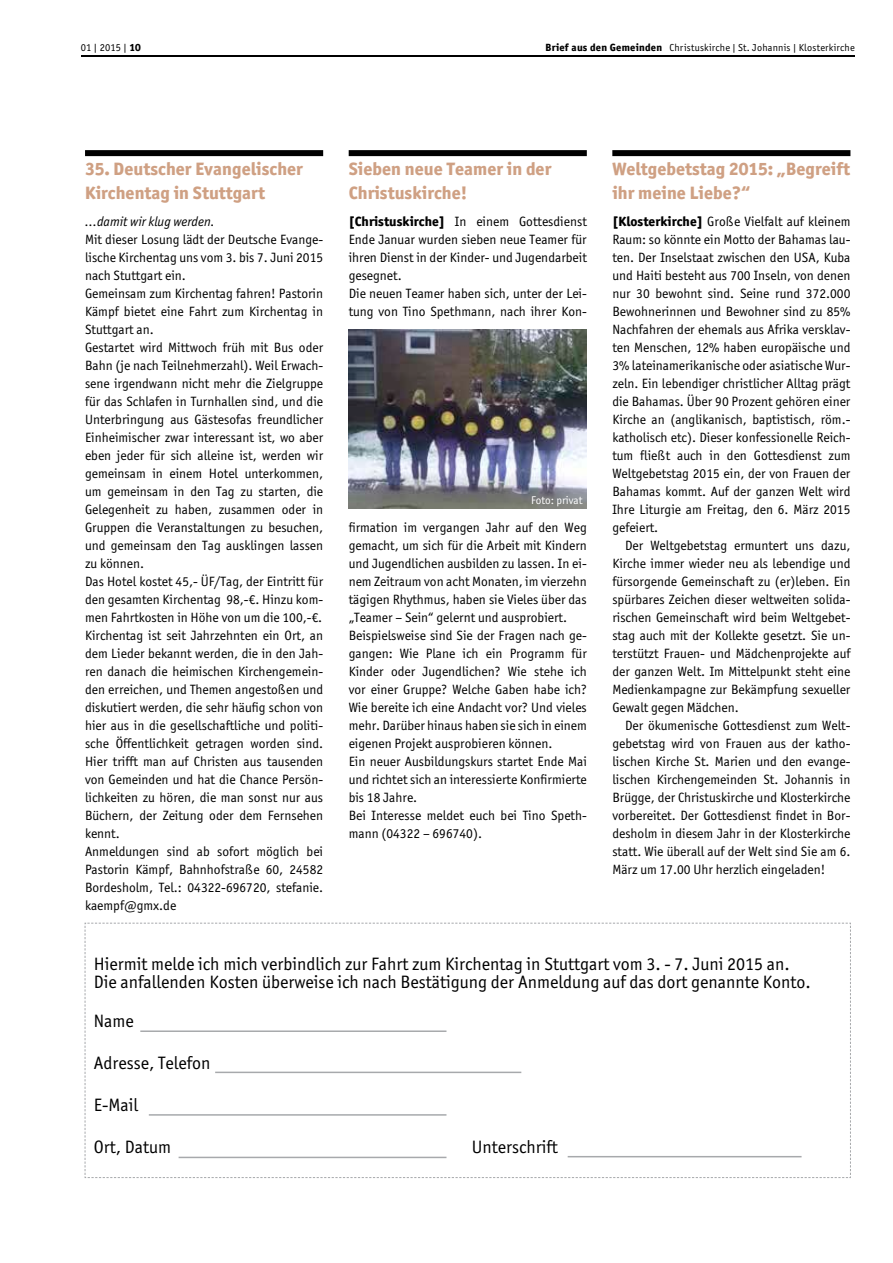
<style>
.page{position:relative;width:893px;height:1263px;background:#fff}
.page>*{position:absolute;margin:0;border:0;box-sizing:border-box;transform-origin:0 0}
.t1{font:18px/18px "Officina San ITC";color:#000}
.t2{font:800 18px/24px "Officina San ITC";color:#cfa083}
.t3{font:13.5px/18px "Officina San ITC";color:#000;text-align:justify}
.t4{font:italic 13.5px "Officina San ITC";color:#000}
.t5{font:11.25px "Officina San ITC";color:#fff}
.t6{font:10.5px "Officina San ITC";letter-spacing:.005em;color:#000}
.t7{font:10.2px "Officina San ITC";letter-spacing:.02em;color:#000}
.s1{font-weight:800}
.s2{font-weight:800;font-size:10.5px}
</style>
<div class="page">
<div style="left:612px;top:150px;width:238px;height:6px;background:#000"></div>
<div style="left:349px;top:150px;width:238px;height:6px;background:#000"></div>
<div style="left:85px;top:150px;width:238px;height:6px;background:#000"></div>
<svg style="left:84px;top:922px;width:767px;height:256px"></svg>
<hr style="left:140px;top:1030px;width:306px;height:2px;background:#a7a9ac">
<hr style="left:215px;top:1071px;width:306px;height:2px;background:#a7a9ac">
<hr style="left:149px;top:1114px;width:297px;height:2px;background:#a7a9ac">
<hr style="left:179px;top:1157px;width:267px;height:1px;background:#a7a9ac">
<hr style="left:568px;top:1156px;width:233px;height:1px;background:#a7a9ac">
<img style="left:349px;top:330px;width:238px;height:178px">
<hr style="left:81px;top:55px;width:774px;height:2px;background:#000">
<p class="t6" style="left:81px;top:41px;width:61px">01 | 2015 | <span class="s1">10</span></p>
<p class="t7" style="left:545px;top:41px;width:311px"><span class="s2">Brief aus den Gemeinden</span> Christuskirche | St. Johannis | Klosterkirche</p>
<h1 class="t2" style="left:85px;top:157px;width:219px">35. Deutscher Evangelischer<br>Kirchentag in Stuttgart</h1>
<p class="t4" style="left:85px;top:214px;width:131px">…damit wir klug werden.</p>
<p class="t3" style="left:85px;top:231px;width:240px;text-align:left">Mit dieser Losung lädt der Deutsche Evange&shy;lische Kirchentag uns vom 3. bis 7. Juni 2015 nach Stuttgart ein.<br>Gemeinsam zum Kirchentag fahren! Pastorin Kämpf bietet eine Fahrt zum Kirchentag in Stuttgart an.<br>Gestartet wird Mittwoch früh mit Bus oder Bahn (je nach Teilnehmerzahl). Weil Erwach&shy;sene irgendwann nicht mehr die Zielgruppe für das Schlafen in Turnhallen sind, und die Unterbringung aus Gästesofas freundlicher Einheimischer zwar interessant ist, wo aber eben jeder für sich alleine ist, werden wir gemeinsam in einem Hotel unterkommen, um gemeinsam in den Tag zu starten, die Gelegenheit zu haben, zusammen oder in Gruppen die Veranstaltungen zu besuchen, und gemeinsam den Tag ausklingen lassen zu können.<br>Das Hotel kostet 45,- ÜF/Tag, der Eintritt für den gesamten Kirchentag 98,-€. Hinzu kom&shy;men Fahrtkosten in Höhe von um die 100,-€.<br>Kirchentag ist seit Jahrzehnten ein Ort, an dem Lieder bekannt werden, die in den Jah&shy;ren danach die heimischen Kirchengemein&shy;den erreichen, und Themen angestoßen und diskutiert werden, die sehr häufig schon von hier aus in die gesellschaftliche und politi&shy;sche Öffentlichkeit getragen worden sind.<br>Hier trifft man auf Christen aus tausenden von Gemeinden und hat die Chance Persön&shy;lichkeiten zu hören, die man sonst nur aus Büchern, der Zeitung oder dem Fernsehen kennt.<br>Anmeldungen sind ab sofort möglich bei Pastorin Kämpf, Bahnhofstraße 60, 24582<br>Bordesholm, Tel.: 04322-696720, stefanie. kaempf@gmx.de</p>
<h1 class="t2" style="left:349px;top:157px;width:204px">Sieben neue Teamer in der<br>Christuskirche!</h1>
<p class="t3" style="left:349px;top:213px;width:240px;text-align:left"><span class="s1">[Christuskirche]</span> In einem Gottesdienst Ende Januar wurden sieben neue Teamer für ihren Dienst in der Kinder- und Jugendarbeit gesegnet.<br>Die neuen Teamer haben sich, unter der Lei&shy;tung von Tino Spethmann, nach ihrer Kon-</p>
<p class="t5" style="left:531px;top:494px;width:53px">Foto: privat</p>
<p class="t3" style="left:349px;top:519px;width:240px;text-align:left">firmation im vergangen Jahr auf den Weg gemacht, um sich für die Arbeit mit Kindern und Jugendlichen ausbilden zu lassen. In ei&shy;nem Zeitraum von acht Monaten, im vierzehn tägigen Rhythmus, haben sie Vieles über das „Teamer – Sein“ gelernt und ausprobiert.<br>Beispielsweise sind Sie der Fragen nach ge&shy;gangen: Wie Plane ich ein Programm für Kinder oder Jugendlichen? Wie stehe ich vor einer Gruppe? Welche Gaben habe ich?<br>Wie bereite ich eine Andacht vor? Und vieles mehr. Darüber hinaus haben sie sich in einem eigenen Projekt ausprobieren können.<br>Ein neuer Ausbildungskurs startet Ende Mai und richtet sich an interessierte Konfirmierte bis 18 Jahre.<br>Bei Interesse meldet euch bei Tino Speth&shy;mann (04322 – 696740).</p>
<h1 class="t2" style="left:612px;top:157px;width:239px">Weltgebetstag 2015: „Begreift ihr meine Liebe?“</h1>
<p class="t3" style="left:612px;top:213px;width:240px"><span class="s1">[Klosterkirche]</span> Große Vielfalt auf kleinem Raum: so könnte ein Motto der Bahamas lau&shy;ten. Der Inselstaat zwischen den USA, Kuba und Haiti besteht aus 700 Inseln, von denen nur 30 bewohnt sind. Seine rund 372.000<br>Bewohnerinnen und Bewohner sind zu 85% Nachfahren der ehemals aus Afrika versklav&shy;ten Menschen, 12% haben europäische und 3% lateinamerikanische oder asiatische Wur&shy;zeln. Ein lebendiger christlicher Alltag prägt die Bahamas. Über 90 Prozent gehören einer Kirche an (anglikanisch, baptistisch, röm.- katholisch etc). Dieser konfessionelle Reich&shy;tum fließt auch in den Gottesdienst zum Weltgebetstag 2015 ein, der von Frauen der Bahamas kommt. Auf der ganzen Welt wird Ihre Liturgie am Freitag, den 6. März 2015 gefeiert.</p>
<p class="t3" style="left:612px;top:536px;width:240px;text-indent:13px">Der Weltgebetstag ermuntert uns dazu, Kirche immer wieder neu als lebendige und fürsorgende Gemeinschaft zu (er)leben. Ein spürbares Zeichen dieser weltweiten solida&shy;rischen Gemeinschaft wird beim Weltgebet&shy;stag auch mit der Kollekte gesetzt. Sie un&shy;terstützt Frauen- und Mädchenprojekte auf der ganzen Welt. Im Mittelpunkt steht eine Medienkampagne zur Bekämpfung sexueller Gewalt gegen Mädchen.</p>
<p class="t3" style="left:612px;top:716px;width:240px;text-indent:13px">Der ökumenische Gottesdienst zum Welt&shy;gebetstag wird von Frauen aus der katho&shy;lischen Kirche St. Marien und den evange&shy;lischen Kirchengemeinden St. Johannis in Brügge, der Christuskirche und Klosterkirche vorbereitet. Der Gottesdienst findet in Bor&shy;desholm in diesem Jahr in der Klosterkirche statt. Wie überall auf der Welt sind Sie am 6.<br>März um 17.00 Uhr herzlich eingeladen!</p>
<h1 class="t1" style="left:94px;top:955px;width:718px">Hiermit melde ich mich verbindlich zur Fahrt zum Kirchentag in Stuttgart vom 3. - 7. Juni 2015 an.<br>Die anfallenden Kosten überweise ich nach Bestätigung der Anmeldung auf das dort genannte Konto.</h1>
<h1 class="t1" style="left:94px;top:1012px;width:41px">Name</h1>
<h1 class="t1" style="left:94px;top:1054px;width:118px">Adresse, Telefon</h1>
<h1 class="t1" style="left:94px;top:1096px;width:46px">E-Mail</h1>
<h1 class="t1" style="left:94px;top:1138px;width:79px">Ort, Datum</h1>
<h1 class="t1" style="left:472px;top:1138px;width:87px">Unterschrift</h1>
</div>
